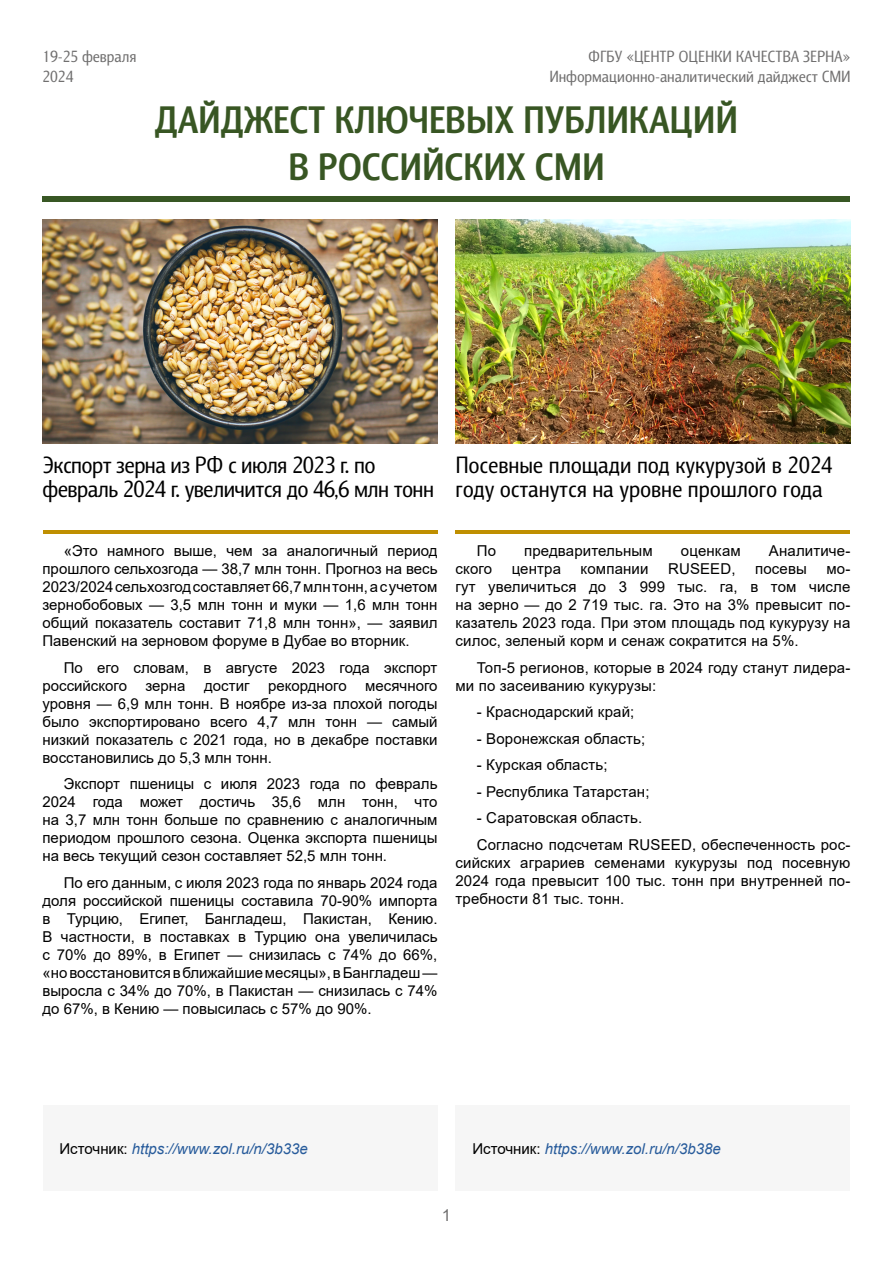
<style>
.page{position:relative;width:893px;height:1263px;background:#fff}
.page>*{position:absolute;margin:0;border:0;box-sizing:border-box;transform-origin:0 0}
.t1{font:700 39px/46.8px "Barnaul Grotesk";color:#385623;text-align:center}
.t2{font:24px/24px "Barnaul Grotesk";color:#000}
.t3{font:24px/24px "Barnaul Grotesk";letter-spacing:-.02em;color:#000}
.t4{font:16.5px/19.8px "Barnaul Grotesk";color:#706f6f;text-align:right}
.t5{font:16.5px "Arial";color:#706f6f}
.t6{font:15px/18px "Arial";letter-spacing:.01em;color:#000;text-align:justify}
.t7{font:italic 15px "Arial";color:#275b9b}
.s1{font-style:normal;color:#000}
</style>
<div class="page">
<div style="left:43px;top:197px;width:807px;height:5px;background:#385724"></div>
<div style="left:455px;top:1105px;width:395px;height:86px;background:#f6f6f6"></div>
<hr style="left:455px;top:530px;width:395px;height:3px;background:#bf8f00">
<img style="left:43px;top:219px;width:394px;height:224px">
<div style="left:43px;top:1105px;width:394px;height:86px;background:#f6f6f6"></div>
<hr style="left:43px;top:530px;width:394px;height:3px;background:#bf8f00">
<img style="left:455px;top:219px;width:395px;height:224px">
<p class="t4" style="left:43px;top:47px;width:95px;text-align:left">19-25 февраля<br>2024</p>
<p class="t4" style="left:549px;top:47px;width:302px">ФГБУ «ЦЕНТР ОЦЕНКИ КАЧЕСТВА ЗЕРНА»<br>Информационно-аналитический дайджест СМИ</p>
<h1 class="t1" style="left:155px;top:96px;width:585px">ДАЙДЖЕСТ КЛЮЧЕВЫХ ПУБЛИКАЦИЙ<br>В РОССИЙСКИХ СМИ</h1>
<h2 class="t3" style="left:43px;top:452px;width:393px">Экспорт зерна из РФ с июля 2023 г. по февраль 2024 г. увеличится до 46,6 млн тонн</h2>
<p class="t6" style="left:43px;top:542px;width:396px;text-indent:21px">«Это намного выше, чем за аналогичный период прошлого сельхозгода — 38,7 млн тонн. Прогноз на весь 2023/2024 сельхозгод составляет 66,7 млн тонн, а с учетом зернобобовых — 3,5 млн тонн и муки — 1,6 млн тонн общий показатель составит 71,8 млн тонн», — заявил Павенский на зерновом форуме в Дубае во вторник.</p>
<p class="t6" style="left:43px;top:658px;width:396px;text-indent:21px">По его словам, в августе 2023 года экспорт российского зерна достиг рекордного месячного уровня — 6,9 млн тонн. В ноябре из-за плохой погоды было экспортировано всего 4,7 млн тонн — самый низкий показатель с 2021 года, но в декабре поставки восстановились до 5,3 млн тонн.</p>
<p class="t6" style="left:43px;top:775px;width:396px;text-indent:21px">Экспорт пшеницы с июля 2023 года по февраль 2024 года может достичь 35,6 млн тонн, что на 3,7 млн тонн больше по сравнению с аналогичным периодом прошлого сезона. Оценка экспорта пшеницы на весь текущий сезон составляет 52,5 млн тонн.</p>
<p class="t6" style="left:43px;top:873px;width:396px;text-indent:21px">По его данным, с июля 2023 года по январь 2024 года доля российской пшеницы составила 70-90% импорта в Турцию, Египет, Бангладеш, Пакистан, Кению.<br>В частности, в поставках в Турцию она увеличилась с 70% до 89%, в Египет — снизилась с 74% до 66%, «но восстановится в ближайшие месяцы», в Бангладеш — выросла с 34% до 70%, в Пакистан — снизилась с 74% до 67%, в Кению — повысилась с 57% до 90%.</p>
<h2 class="t2" style="left:455px;top:452px;width:378px">Посевные площади под кукурузой в 2024 году останутся на уровне прошлого года</h2>
<p class="t6" style="left:477px;top:542px;width:21px">По</p>
<p class="t6" style="left:524px;top:542px;width:130px">предварительным</p>
<p class="t6" style="left:681px;top:542px;width:61px">оценкам</p>
<p class="t6" style="left:769px;top:542px;width:83px">Аналитиче-</p>
<p class="t6" style="left:455px;top:560px;width:38px">ского</p>
<p class="t6" style="left:512px;top:560px;width:51px">центра</p>
<p class="t6" style="left:581px;top:560px;width:69px">компании</p>
<p class="t6" style="left:668px;top:560px;width:69px">RUSEED,</p>
<p class="t6" style="left:755px;top:560px;width:53px">посевы</p>
<p class="t6" style="left:455px;top:560px;width:396px;text-indent:371px">мо&shy;гут увеличиться до 3 999 тыс. га, в том числе на зерно — до 2 719 тыс. га. Это на 3% превысит по&shy;казатель 2023 года. При этом площадь под кукурузу на силос, зеленый корм и сенаж сократится на 5%.</p>
<p class="t6" style="left:455px;top:658px;width:396px;text-indent:21px">Топ-5 регионов, которые в 2024 году станут лидера&shy;ми по засеиванию кукурузы:</p>
<p class="t6" style="left:477px;top:703px;width:159px">- Краснодарский край;</p>
<p class="t6" style="left:477px;top:729px;width:170px">- Воронежская область;</p>
<p class="t6" style="left:477px;top:756px;width:132px">- Курская область;</p>
<p class="t6" style="left:477px;top:782px;width:174px">- Республика Татарстан;</p>
<p class="t6" style="left:477px;top:805px;width:375px;line-height:26.5px">- Саратовская область.<br>Согласно подсчетам RUSEED, обеспеченность рос-</p>
<p class="t6" style="left:455px;top:853px;width:396px">сийских аграриев семенами кукурузы под посевную 2024 года превысит 100 тыс. тонн при внутренней по&shy;требности 81 тыс. тонн.</p>
<p class="t7" style="left:60px;top:1138px;width:250px"><span class="s1">Источник:</span> https://www.zol.ru/n/3b33e</p>
<p class="t7" style="left:472px;top:1138px;width:250px"><span class="s1">Источник:</span> https://www.zol.ru/n/3b38e</p>
<p class="t5" style="left:442px;top:1204px;width:11px">1</p>
</div>
